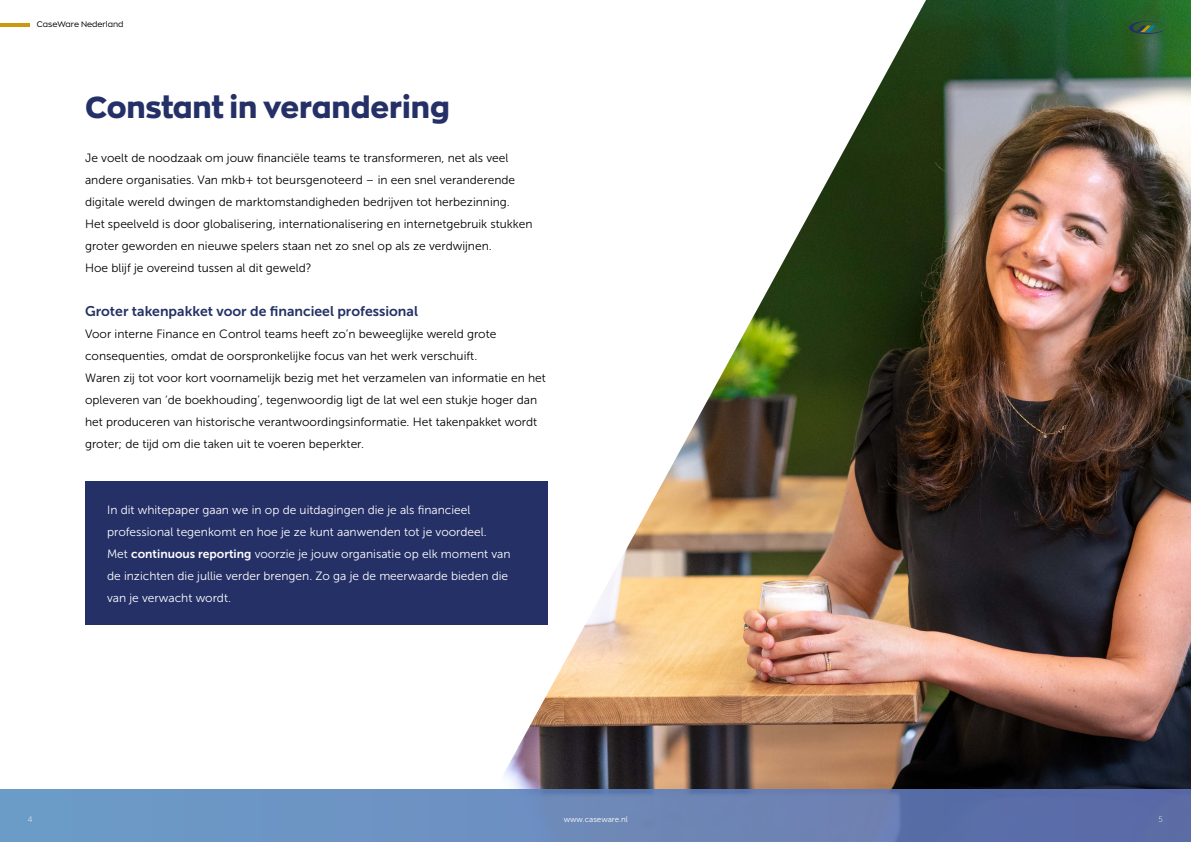
<style>
.page{position:relative;width:1191px;height:842px;background:#fff}
.page>*{position:absolute;margin:0;border:0;box-sizing:border-box;transform-origin:0 0}
.t1{font:800 30px "Zona Pro";color:#253067}
.t2{font:14px "Museo Sans 700";color:#233165}
.t3{font:12px/22px "Museo Sans 300";color:#000}
.t4{font:12px/22px "Museo Sans 300";color:#fff}
.t5{font:8px "Zona Pro";color:#000}
.t6{font:8px "Museo Sans 300";color:#fff}
.t7{font:8px "Museo Sans 100";color:#fff}
.s1{font-family:"Museo Sans 700"}
</style>
<div class="page">
<div style="left:85px;top:481px;width:462px;height:143px;background:#253067"></div>
<img style="left:466px;top:0;width:725px;height:789px">
<div style="left:0;top:789px;width:1191px;height:53px;background:linear-gradient(to right,#72a2cd,#5d6aa4)"></div>
<hr style="left:0;top:23px;width:30px;height:3px;background:#cb980f">
<svg style="left:1129px;top:21px;width:35px;height:13px"></svg>
<p class="t5" style="left:37px;top:19px;width:88px">CaseWare Nederland</p>
<h1 class="t1" style="left:85px;top:88px;width:366px">Constant in verandering</h1>
<p class="t3" style="left:85px;top:147px;width:449px">Je voelt de noodzaak om jouw financiële teams te transformeren, net als veel andere organisaties. Van mkb+ tot beursgenoteerd – in een snel veranderende digitale wereld dwingen de marktomstandigheden bedrijven tot herbezinning.<br>Het speelveld is door globalisering, internationalisering en internetgebruik stukken groter geworden en nieuwe spelers staan net zo snel op als ze verdwijnen.<br>Hoe blijf je overeind tussen al dit geweld?</p>
<p class="t2" style="left:85px;top:303px;width:334px">Groter takenpakket voor de financieel professional</p>
<p class="t3" style="left:85px;top:323px;width:462px">Voor interne Finance en Control teams heeft zo’n beweeglijke wereld grote consequenties, omdat de oorspronkelijke focus van het werk verschuift.<br>Waren zij tot voor kort voornamelijk bezig met het verzamelen van informatie en het opleveren van ‘de boekhouding’, tegenwoordig ligt de lat wel een stukje hoger dan het produceren van historische verantwoordingsinformatie. Het takenpakket wordt groter; de tijd om die taken uit te voeren beperkter.</p>
<p class="t4" style="left:107px;top:499px;width:405px">In dit whitepaper gaan we in op de uitdagingen die je als financieel professional tegenkomt en hoe je ze kunt aanwenden tot je voordeel.<br>Met <span class="s1">continuous reporting</span> voorzie je jouw organisatie op elk moment van de inzichten die jullie verder brengen. Zo ga je de meerwaarde bieden die van je verwacht wordt.</p>
<p class="t7" style="left:28px;top:815px;width:6px">4</p>
<p class="t6" style="left:564px;top:815px;width:66px">www.caseware.nl</p>
<p class="t7" style="left:1158px;top:815px;width:6px">5</p>
</div>
